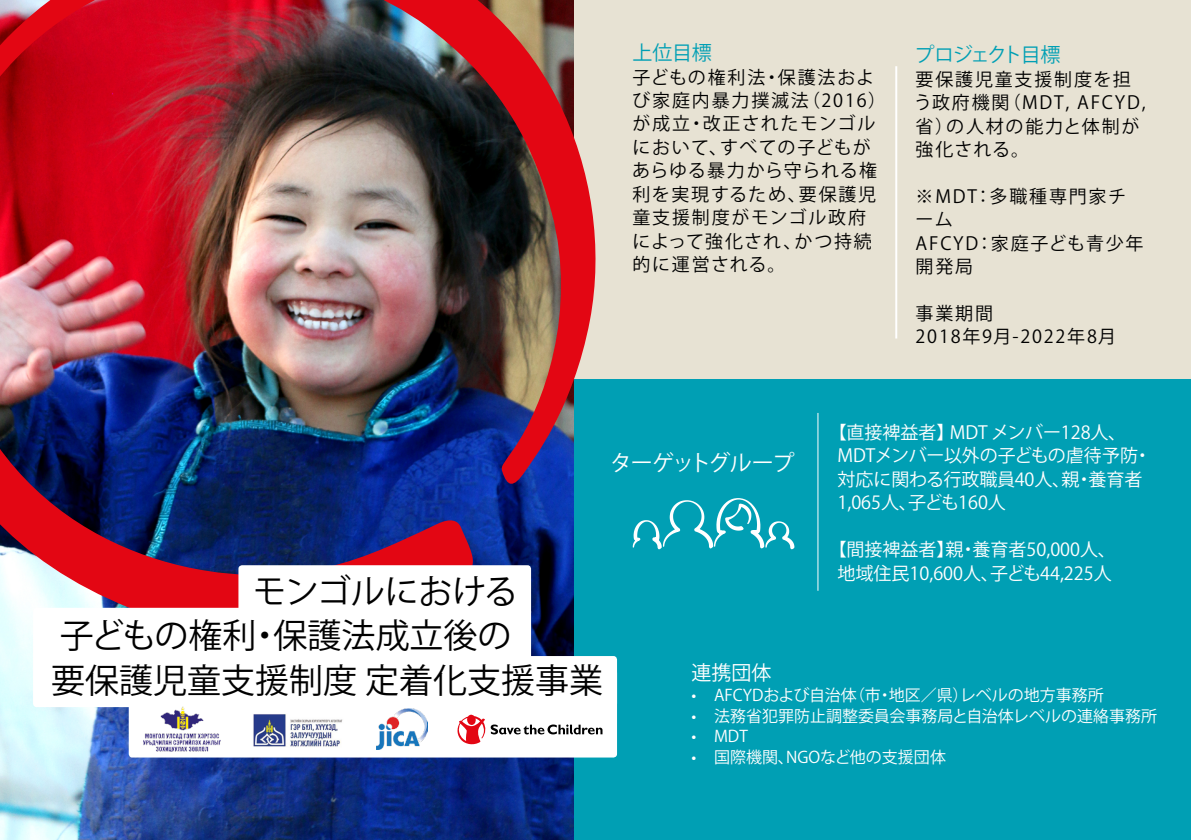
<style>
.page{position:relative;width:1191px;height:840px;background:#fff}
.page>*{position:absolute;margin:0;border:0;box-sizing:border-box;transform-origin:0 0}
.t1{font:34px "Koz Go Pr 6 N";color:#000}
.t2{font:22px "Koz Go Pr 6 N";letter-spacing:-.065em;color:#fff}
.t3{font:20px "Koz Go Pr 6 N";letter-spacing:-.09em;color:#009fb4}
.t4{font:20px "Koz Go Pr 6 N";letter-spacing:-.035em;color:#009fb4}
.t5{font:20px "Koz Go Pr 6 N";color:#fff}
.t6{font:18px/23.4px "Koz Go Pr 6 N";letter-spacing:.1em;color:#000}
.t7{font:18px/23.4px "Koz Go Pr 6 N";color:#fff}
.t8{font:16px "Koz Go Pr 6 N";color:#fff}
</style>
<div class="page">
<div style="left:490px;top:0;width:701px;height:839px;background:#009fb4"></div>
<div style="left:497px;top:0;width:694px;height:378px;background:#e7e2d3"></div>
<img style="left:0;top:677px;width:573px;height:162px">
<img style="left:0;top:0;width:616px;height:677px">
<hr style="left:895px;top:66px;width:2px;height:272px;background:#fff">
<svg style="left:633px;top:498px;width:161px;height:51px"></svg>
<div style="left:33px;top:655px;width:584px;height:51px;background:#fff;border-radius:4px"></div>
<div style="left:238px;top:565px;width:293px;height:51px;background:#fff;border-radius:4px"></div>
<div style="left:33px;top:607px;width:498px;height:57px;background:#fff;border-radius:4px"></div>
<div style="left:129px;top:669px;width:488px;height:88px;background:#fff;border-radius:4px"></div>
<svg style="left:457px;top:714px;width:145px;height:30px"></svg>
<img style="left:143px;top:706px;width:77px;height:44px">
<img style="left:377px;top:708px;width:50px;height:40px">
<img style="left:253px;top:714px;width:90px;height:33px">
<hr style="left:817px;top:412px;width:1px;height:178px;background:#fff">
<p class="t4" style="left:632px;top:42px;width:81px">上位目標</p>
<p class="t6" style="left:632px;top:66px;width:255px">子どもの権利法・保護法および家庭内暴力撲滅法（2016）が成立・改正されたモンゴルにおいて、すべての子どもがあらゆる暴力から守られる権利を実現するため、要保護児童支援制度がモンゴル政府によって強化され、かつ持続的に運営される。</p>
<p class="t3" style="left:914px;top:44px;width:147px">プロジェクト目標</p>
<p class="t6" style="left:914px;top:68px;width:233px">要保護児童支援制度を担う政府機関（MDT, AFCYD,省）の人材の能力と体制が強化される。</p>
<p class="t6" style="left:915px;top:185px;width:230px">※MDT：多職種専門家チーム<br>AFCYD：家庭子ども青少年開発局</p>
<p class="t6" style="left:915px;top:302px;width:202px">事業期間<br>2018年9月-2022年8月</p>
<h1 class="t1" style="left:253px;top:572px;width:266px">モンゴルにおける</h1>
<h1 class="t1" style="left:60px;top:616px;width:453px">子どもの権利・保護法成立後の</h1>
<h1 class="t1" style="left:51px;top:661px;width:553px">要保護児童支援制度 定着化支援事業</h1>
<p class="t2" style="left:610px;top:450px;width:186px">ターゲットグループ</p>
<p class="t7" style="left:837px;top:421px;width:315px;text-indent:-9px">【直接裨益者】MDT メンバー128人、<br>MDTメンバー以外の子どもの虐待予防・対応に関わる行政職員40人、親・養育者<br>1,065人、子ども160人</p>
<p class="t7" style="left:828px;top:538px;width:289px;text-align:center">【間接裨益者】親・養育者50,000人、地域住民10,600人、子ども44,225人</p>
<p class="t5" style="left:691px;top:661px;width:81px">連携団体</p>
<p class="t8" style="left:691px;top:685px;width:414px">• AFCYDおよび自治体（市・地区／県）レベルの地方事務所</p>
<p class="t8" style="left:691px;top:706px;width:467px">• 法務省犯罪防止調整委員会事務局と自治体レベルの連絡事務所</p>
<p class="t8" style="left:691px;top:727px;width:58px">• MDT</p>
<p class="t8" style="left:691px;top:748px;width:256px">• 国際機関、NGOなど他の支援団体</p>
</div>
